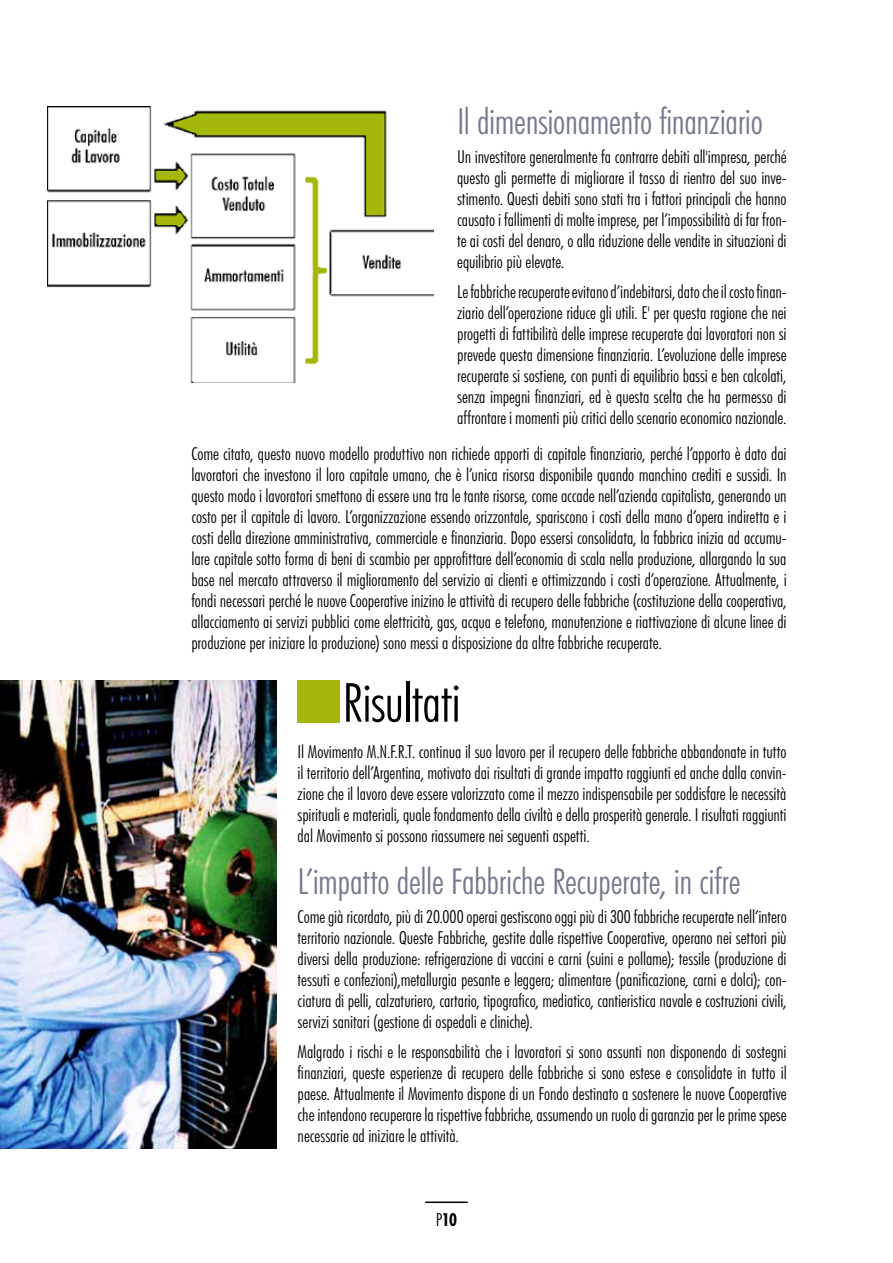
<style>
.page{position:relative;width:893px;height:1263px;background:#fff}
.page>*{position:absolute;margin:0;border:0;box-sizing:border-box;transform-origin:0 0}
.t1{font:300 condensed 54px "Futura BT";letter-spacing:-.01em;color:#000}
.t2{font:300 condensed 36px "Futura BT";letter-spacing:-.01em;color:#747a8d}
.t3{font:300 condensed 18px/21px "Futura BT";letter-spacing:-.005em;color:#000;text-align:justify}
.t4{font:700 condensed 18px "Futura BT";color:#000}
.s1{font-weight:300}
</style>
<div class="page">
<hr style="left:425px;top:1201px;width:43px;height:2px;background:#000">
<div style="left:298px;top:680px;width:42px;height:43px;background:#a4b70a"></div>
<img style="left:47px;top:106px;width:387px;height:276px">
<img style="left:0;top:680px;width:276px;height:468px">
<h2 class="t2" style="left:457px;top:99px;width:307px">Il dimensionamento finanziario</h2>
<p class="t3" style="left:457px;top:146px;width:331px">Un investitore generalmente fa contrarre debiti all'impresa, perché questo gli permette di migliorare il tasso di rientro del suo inve&shy;stimento. Questi debiti sono stati tra i fattori principali che hanno causato i fallimenti di molte imprese, per l’impossibilità di far fron&shy;te ai costi del denaro, o alla riduzione delle vendite in situazioni di equilibrio più elevate.</p>
<p class="t3" style="left:457px;top:281px;width:331px">Le fabbriche recuperate evitano d’indebitarsi, dato che il costo finan&shy;ziario dell’operazione riduce gli utili. E' per questa ragione che nei progetti di fattibilità delle imprese recuperate dai lavoratori non si prevede questa dimensione finanziaria. L’evoluzione delle imprese recuperate si sostiene, con punti di equilibrio bassi e ben calcolati, senza impegni finanziari, ed è questa scelta che ha permesso di affrontare i momenti più critici dello scenario economico nazionale.</p>
<p class="t3" style="left:191px;top:443px;width:597px">Come citato, questo nuovo modello produttivo non richiede apporti di capitale finanziario, perché l’apporto è dato dai lavoratori che investono il loro capitale umano, che è l’unica risorsa disponibile quando manchino crediti e sussidi. In questo modo i lavoratori smettono di essere una tra le tante risorse, come accade nell’azienda capitalista, generando un costo per il capitale di lavoro. L’organizzazione essendo orizzontale, spariscono i costi della mano d’opera indiretta e i costi della direzione amministrativa, commerciale e finanziaria. Dopo essersi consolidata, la fabbrica inizia ad accumu&shy;lare capitale sotto forma di beni di scambio per approfittare dell’economia di scala nella produzione, allargando la sua base nel mercato attraverso il miglioramento del servizio ai clienti e ottimizzando i costi d’operazione. Attualmente, i fondi necessari perché le nuove Cooperative inizino le attività di recupero delle fabbriche (costituzione della cooperativa, allacciamento ai servizi pubblici come elettricità, gas, acqua e telefono, manutenzione e riattivazione di alcune linee di produzione per iniziare la produzione) sono messi a disposizione da altre fabbriche recuperate.</p>
<h1 class="t1" style="left:342px;top:670px;width:120px">Risultati</h1>
<p class="t3" style="left:298px;top:741px;width:491px">Il Movimento M.N.F.R.T. continua il suo lavoro per il recupero delle fabbriche abbandonate in tutto il territorio dell’Argentina, motivato dai risultati di grande impatto raggiunti ed anche dalla convin&shy;zione che il lavoro deve essere valorizzato come il mezzo indispensabile per soddisfare le necessità spirituali e materiali, quale fondamento della civiltà e della prosperità generale. I risultati raggiunti dal Movimento si possono riassumere nei seguenti aspetti.</p>
<h2 class="t2" style="left:298px;top:859px;width:444px">L’impatto delle Fabbriche Recuperate, in cifre</h2>
<p class="t3" style="left:298px;top:906px;width:491px">Come già ricordato, più di 20.000 operai gestiscono oggi più di 300 fabbriche recuperate nell’intero territorio nazionale. Queste Fabbriche, gestite dalle rispettive Cooperative, operano nei settori più diversi della produzione: refrigerazione di vaccini e carni (suini e pollame); tessile (produzione di tessuti e confezioni),metallurgia pesante e leggera; alimentare (panificazione, carni e dolci); con&shy;ciatura di pelli, calzaturiero, cartario, tipografico, mediatico, cantieristica navale e costruzioni civili, servizi sanitari (gestione di ospedali e cliniche).</p>
<p class="t3" style="left:298px;top:1041px;width:491px">Malgrado i rischi e le responsabilità che i lavoratori si sono assunti non disponendo di sostegni finanziari, queste esperienze di recupero delle fabbriche si sono estese e consolidate in tutto il paese. Attualmente il Movimento dispone di un Fondo destinato a sostenere le nuove Cooperative che intendono recuperare la rispettive fabbriche, assumendo un ruolo di garanzia per le prime spese necessarie ad iniziare le attività.</p>
<p class="t4" style="left:436px;top:1208px;width:23px"><span class="s1">P</span>10</p>
</div>
